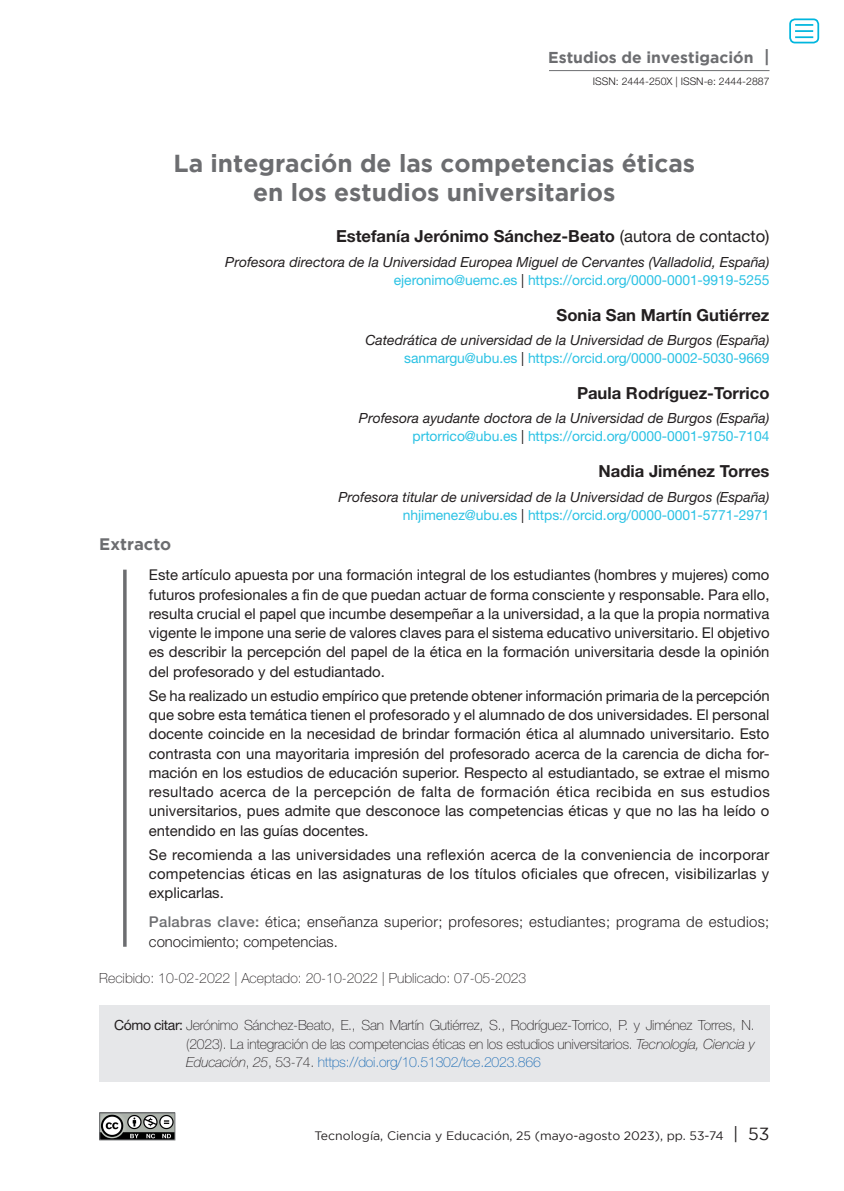
<style>
.page{position:relative;width:844px;height:1191px;background:#fff}
.page>*{position:absolute;margin:0;border:0;box-sizing:border-box;transform-origin:0 0}
.Título_NUEVO_FORMATO{font:700 24.5px/29.8px "Gotham";color:#6c6d70;text-align:center}
.Autor_Helv{font:700 16.62px "Helvetica Neue LT Std";color:#231f20}
.t1{font:700 16.62px "Gotham";color:#6c6d70}
.Título_NUEVO_FORMATO-2{font:700 15.75px "Gotham";color:#6c6d70}
.Texto_EXTRACTO{font:14.88px/19.2px "Helvetica Neue LT Std";color:#231f20;text-align:justify}
.P__CLAVE{font:300 14.88px/19.2px "Helvetica Neue LT Std";letter-spacing:.02em;color:#231f20}
.Cargo_Helv{font:italic 14px "Helvetica Neue LT Std";color:#231f20}
.Cómo_citar{font:100 14px/18.4px "Helvetica Neue LT Std";letter-spacing:-.015em;color:#231f20;text-align:justify}
.correo_electronico_a{font:14px "Helvetica Neue LT Std";letter-spacing:-.005em;color:#2bc2e4}
.FECHAS_DE_TRABAJO{font:100 14px "Helvetica Neue LT Std";color:#231f20}
.t2{font:12.25px "Gotham";color:#231f20}
.t3{font:300 10.5px "Helvetica Neue LT Std";color:#231f20}
.s1{font-size:17.5px}
.s2{font-weight:400}
.s3{color:#231f20}
.s4{font-weight:500;color:#6c6d70}
.s5{font-style:italic}
.s6{color:#1367b3}
</style>
<div class="page">
<img style="left:101px;top:1114px;width:72px;height:24px">
<div style="left:99px;top:1112px;width:76px;height:28px;border:1px solid #76787b"></div>
<svg style="left:123px;top:569px;width:4px;height:377px;background:#7d7e81"></svg>
<div style="left:99px;top:1005px;width:670px;height:76px;background:#e6e7e9"></div>
<hr style="left:549px;top:70px;width:220px;height:1px;background:#6c6d70">
<div style="left:789px;top:18px;width:30px;height:25px;border:2px solid #00b6de;border-radius:5px"></div>
<svg style="left:795px;top:24px;width:18px;height:14px"></svg>
<p class="Título_NUEVO_FORMATO-2" style="left:548px;top:48px;width:223px">Estudios de investigación <span class="s1">|</span></p>
<p class="t3" style="left:592px;top:74px;width:178px">ISSN: 2444-250X | ISSN-e: 2444-2887</p>
<p class="Título_NUEVO_FORMATO" style="left:173px;top:147px;width:523px">La integración de las competencias éticas en los estudios universitarios</p>
<p class="Autor_Helv" style="left:336px;top:226px;width:435px">Estefanía Jerónimo Sánchez-Beato <span class="s2">(autora de contacto)</span></p>
<p class="Cargo_Helv" style="left:225px;top:253px;width:545px">Profesora directora de la Universidad Europea Miguel de Cervantes (Valladolid, España)</p>
<p class="correo_electronico_a" style="left:394px;top:271px;width:377px">ejeronimo@uemc.es <span class="s3">|</span> https://orcid.org/0000-0001-9919-5255</p>
<p class="Autor_Helv" style="left:556px;top:304px;width:214px">Sonia San Martín Gutiérrez</p>
<p class="Cargo_Helv" style="left:365px;top:331px;width:405px">Catedrática de universidad de la Universidad de Burgos (España)</p>
<p class="correo_electronico_a" style="left:404px;top:350px;width:367px">sanmargu@ubu.es <span class="s3">|</span> https://orcid.org/0000-0002-5030-9669</p>
<p class="Autor_Helv" style="left:577px;top:383px;width:194px">Paula Rodríguez-Torrico</p>
<p class="Cargo_Helv" style="left:359px;top:410px;width:412px">Profesora ayudante doctora de la Universidad de Burgos (España)</p>
<p class="correo_electronico_a" style="left:412px;top:428px;width:358px">prtorrico@ubu.es <span class="s3">|</span> https://orcid.org/0000-0001-9750-7104</p>
<p class="Autor_Helv" style="left:598px;top:461px;width:172px">Nadia Jiménez Torres</p>
<p class="Cargo_Helv" style="left:338px;top:488px;width:432px">Profesora titular de universidad de la Universidad de Burgos (España)</p>
<p class="correo_electronico_a" style="left:403px;top:506px;width:368px">nhjimenez@ubu.es <span class="s3">|</span> https://orcid.org/0000-0001-5771-2971</p>
<p class="t1" style="left:99px;top:534px;width:73px">Extracto</p>
<p class="Texto_EXTRACTO" style="left:149px;top:565px;width:622px">Este artículo apuesta por una formación integral de los estudiantes (hombres y mujeres) como futuros profesionales a fin de que puedan actuar de forma consciente y responsable. Para ello, resulta crucial el papel que incumbe desempeñar a la universidad, a la que la propia normativa vigente le impone una serie de valores claves para el sistema educativo universitario. El objetivo es describir la percepción del papel de la ética en la formación universitaria desde la opinión del profesorado y del estudiantado.</p>
<p class="Texto_EXTRACTO" style="left:149px;top:685px;width:622px">Se ha realizado un estudio empírico que pretende obtener información primaria de la percepción que sobre esta temática tienen el profesorado y el alumnado de dos universidades. El personal docente coincide en la necesidad de brindar formación ética al alumnado universitario. Esto contrasta con una mayoritaria impresión del profesorado acerca de la carencia de dicha for&shy;mación en los estudios de educación superior. Respecto al estudiantado, se extrae el mismo resultado acerca de la percepción de falta de formación ética recibida en sus estudios universitarios, pues admite que desconoce las competencias éticas y que no las ha leído o entendido en las guías docentes.</p>
<p class="Texto_EXTRACTO" style="left:149px;top:844px;width:622px">Se recomienda a las universidades una reflexión acerca de la conveniencia de incorporar competencias éticas en las asignaturas de los títulos oficiales que ofrecen, visibilizarlas y explicarlas.</p>
<p class="P__CLAVE" style="left:149px;top:912px;width:621px"><span class="s4">Palabras clave:</span> ética; enseñanza superior; profesores; estudiantes; programa de estudios; conocimiento; competencias.</p>
<p class="FECHAS_DE_TRABAJO" style="left:99px;top:969px;width:428px">Recibido: 10-02-2022 | Aceptado: 20-10-2022 | Publicado: 07-05-2023</p>
<p class="Cómo_citar" style="left:186px;top:1016px;width:569px;text-indent:-72px"><span class="s2">Cómo citar:</span> Jerónimo Sánchez-Beato, E., San Martín Gutiérrez, S., Rodríguez-Torrico, P. y Jiménez Torres, N. (2023). La integración de las competencias éticas en los estudios universitarios. <span class="s5">Tecnología, Ciencia y Educación</span>, <span class="s5">25</span>, 53-74. <span class="s6">https://doi.org/10.51302/tce.2023.866</span></p>
<p class="t2" style="left:314px;top:1128px;width:456px">Tecnología, Ciencia y Educación, 25 (mayo-agosto 2023), pp. 53-74 <span class="s1">| 53</span></p>
</div>
